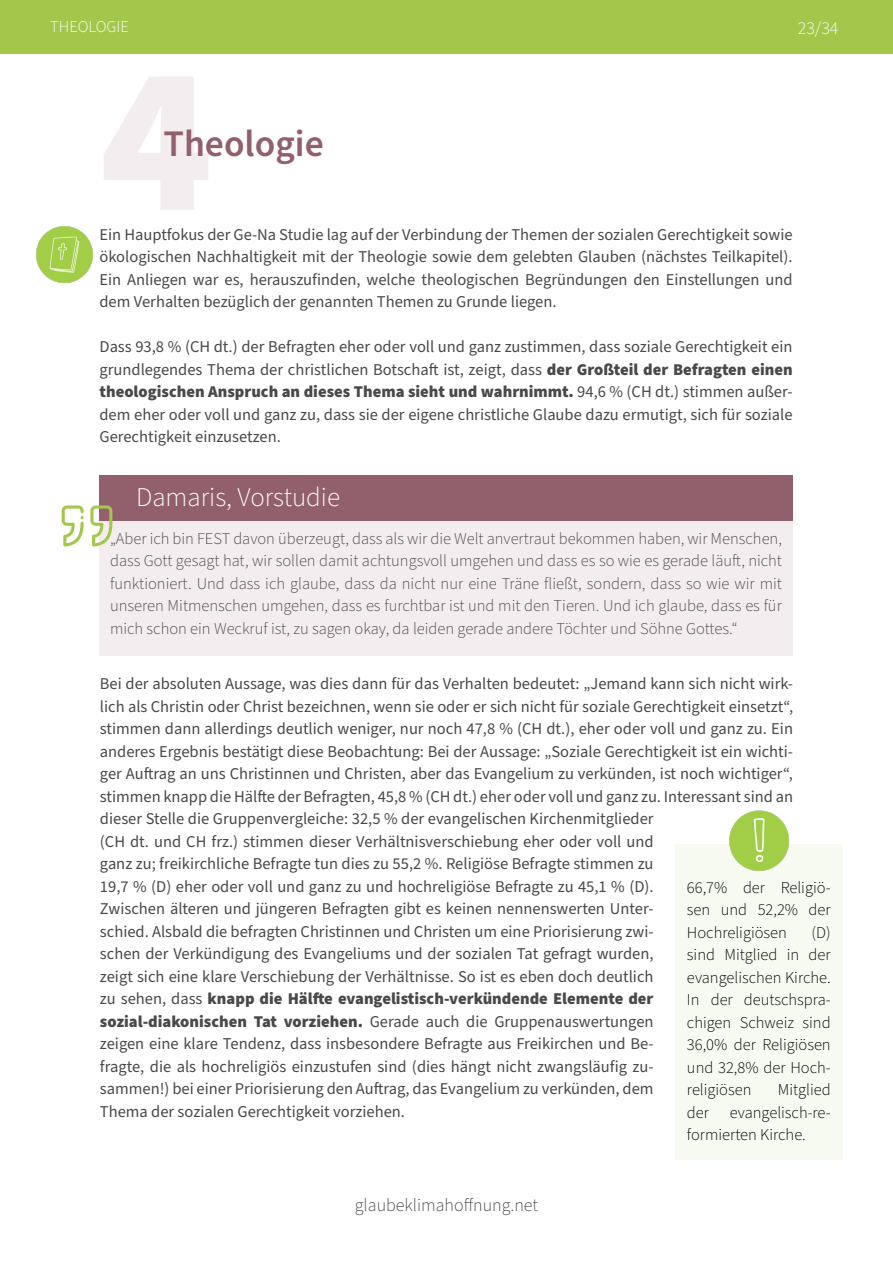
<style>
.page{position:relative;width:893px;height:1263px;background:#fff}
.page>*{position:absolute;margin:0;border:0;box-sizing:border-box;transform-origin:0 0}
.t1{font:600 37.5px "Source Sans Pro";color:#925f6d}
.t2{font:300 27px "Source Sans Pro";color:#fff}
.t3{font:300 18px "Source Sans Pro";color:#4c494a}
.t4{font:300 18px "Source Sans Pro";color:#fff}
.t5{font:16.5px/22.5px "Source Sans Pro";color:#4a4949;text-align:justify}
.t6{font:300 16.5px/22.5px "Source Sans Pro";color:#4a4949;text-align:justify}
.t7{font:300 16.5px/22.5px "Source Sans Pro";color:#000;text-align:justify}
.t8{font:300 16.5px "Source Sans Pro";color:#fff}
.s1{font-weight:900}
</style>
<div class="page">
<div style="left:99px;top:475px;width:694px;height:180px;background:#f3edef"></div>
<div style="left:99px;top:475px;width:694px;height:45px;background:#925f6d"></div>
<img style="left:36px;top:226px;width:57px;height:58px">
<div style="left:0;top:0;width:893px;height:54px;background:#a2c74a"></div>
<div style="left:675px;top:844px;width:168px;height:315px;background:#f7faf0"></div>
<img style="left:729px;top:810px;width:61px;height:61px">
<svg style="left:90px;top:505px;width:22px;height:41px"></svg>
<svg style="left:62px;top:505px;width:22px;height:41px"></svg>
<p class="t8" style="left:50px;top:16px;width:80px">THEOLOGIE</p>
<h1 class="t1" style="left:163px;top:118px;width:162px">Theologie</h1>
<p class="t4" style="left:798px;top:16px;width:42px">23/34</p>
<p class="t5" style="left:99px;top:223px;width:695px">Ein Hauptfokus der Ge-Na Studie lag auf der Verbindung der Themen der sozialen Gerechtigkeit sowie ökologischen Nachhaltigkeit mit der Theologie sowie dem gelebten Glauben (nächstes Teilkapitel).<br>Ein Anliegen war es, herauszufinden, welche theologischen Begründungen den Einstellungen und dem Verhalten bezüglich der genannten Themen zu Grunde liegen.</p>
<p class="t5" style="left:99px;top:336px;width:695px">Dass 93,8 % (CH dt.) der Befragten eher oder voll und ganz zustimmen, dass soziale Gerechtigkeit ein grundlegendes Thema der christlichen Botschaft ist, zeigt, dass <span class="s1">der Großteil der Befragten einen theologischen Anspruch an dieses Thema sieht und wahrnimmt.</span> 94,6 % (CH dt.) stimmen außer&shy;dem eher oder voll und ganz zu, dass sie der eigene christliche Glaube dazu ermutigt, sich für soziale Gerechtigkeit einzusetzen.</p>
<h2 class="t2" style="left:136px;top:479px;width:206px">Damaris, Vorstudie</h2>
<p class="t6" style="left:110px;top:527px;width:673px">„Aber ich bin FEST davon überzeugt, dass als wir die Welt anvertraut bekommen haben, wir Menschen, dass Gott gesagt hat, wir sollen damit achtungsvoll umgehen und dass es so wie es gerade läuft, nicht funktioniert. Und dass ich glaube, dass da nicht nur eine Träne fließt, sondern, dass so wie wir mit unseren Mitmenschen umgehen, dass es furchtbar ist und mit den Tieren. Und ich glaube, dass es für mich schon ein Weckruf ist, zu sagen okay, da leiden gerade andere Töchter und Söhne Gottes.“</p>
<p class="t5" style="left:100px;top:673px;width:695px;text-align:left">Bei der absoluten Aussage, was dies dann für das Verhalten bedeutet: „Jemand kann sich nicht wirk&shy;lich als Christin oder Christ bezeichnen, wenn sie oder er sich nicht für soziale Gerechtigkeit einsetzt“, stimmen dann allerdings deutlich weniger, nur noch 47,8 % (CH dt.), eher oder voll und ganz zu. Ein anderes Ergebnis bestätigt diese Beobachtung: Bei der Aussage: „Soziale Gerechtigkeit ist ein wichti&shy;ger Auftrag an uns Christinnen und Christen, aber das Evangelium zu verkünden, ist noch wichtiger“, stimmen knapp die Hälfte der Befragten, 45,8 % (CH dt.) eher oder voll und ganz zu. Interessant sind an dieser Stelle die Gruppenvergleiche: 32,5 % der evangelischen Kirchenmitglieder<br>(CH dt. und CH frz.) stimmen dieser Verhältnisverschiebung eher oder voll und<br>ganz zu; freikirchliche Befragte tun dies zu 55,2 %. Religiöse Befragte stimmen zu<br>19,7 % (D) eher oder voll und ganz zu und hochreligiöse Befragte zu 45,1 % (D).<br>Zwischen älteren und jüngeren Befragten gibt es keinen nennenswerten Unter-<br>schied. Alsbald die befragten Christinnen und Christen um eine Priorisierung zwi-<br>schen der Verkündigung des Evangeliums und der sozialen Tat gefragt wurden,<br>zeigt sich eine klare Verschiebung der Verhältnisse. So ist es eben doch deutlich<br>zu sehen, dass <span class="s1">knapp die Hälfte evangelistisch-verkündende Elemente der sozial-diakonischen Tat vorziehen.</span> Gerade auch die Gruppenauswertungen<br>zeigen eine klare Tendenz, dass insbesondere Befragte aus Freikirchen und Be-<br>fragte, die als hochreligiös einzustufen sind (dies hängt nicht zwangsläufig zu-<br>sammen!) bei einer Priorisierung den Auftrag, das Evangelium zu verkünden, dem<br>Thema der sozialen Gerechtigkeit vorziehen.</p>
<p class="t7" style="left:687px;top:876px;width:145px">66,7% der Religiö&shy;sen und 52,2% der Hochreligiösen</p>
<p class="t7" style="left:687px;top:921px;width:145px;text-indent:125px">(D) sind Mitglied in der evangelischen Kirche.<br>In der deutschspra&shy;chigen Schweiz sind 36,0% der Religiösen und 32,8% der Hoch&shy;religiösen</p>
<p class="t7" style="left:778px;top:1079px;width:54px">Mitglied</p>
<p class="t7" style="left:687px;top:1101px;width:145px;text-indent:43px">evangelisch-re&shy;formierten Kirche.</p>
<p class="t7" style="left:687px;top:1101px;width:24px">der</p>
<p class="t3" style="left:355px;top:1193px;width:185px">glaubeklimahoffnung.net</p>
</div>
